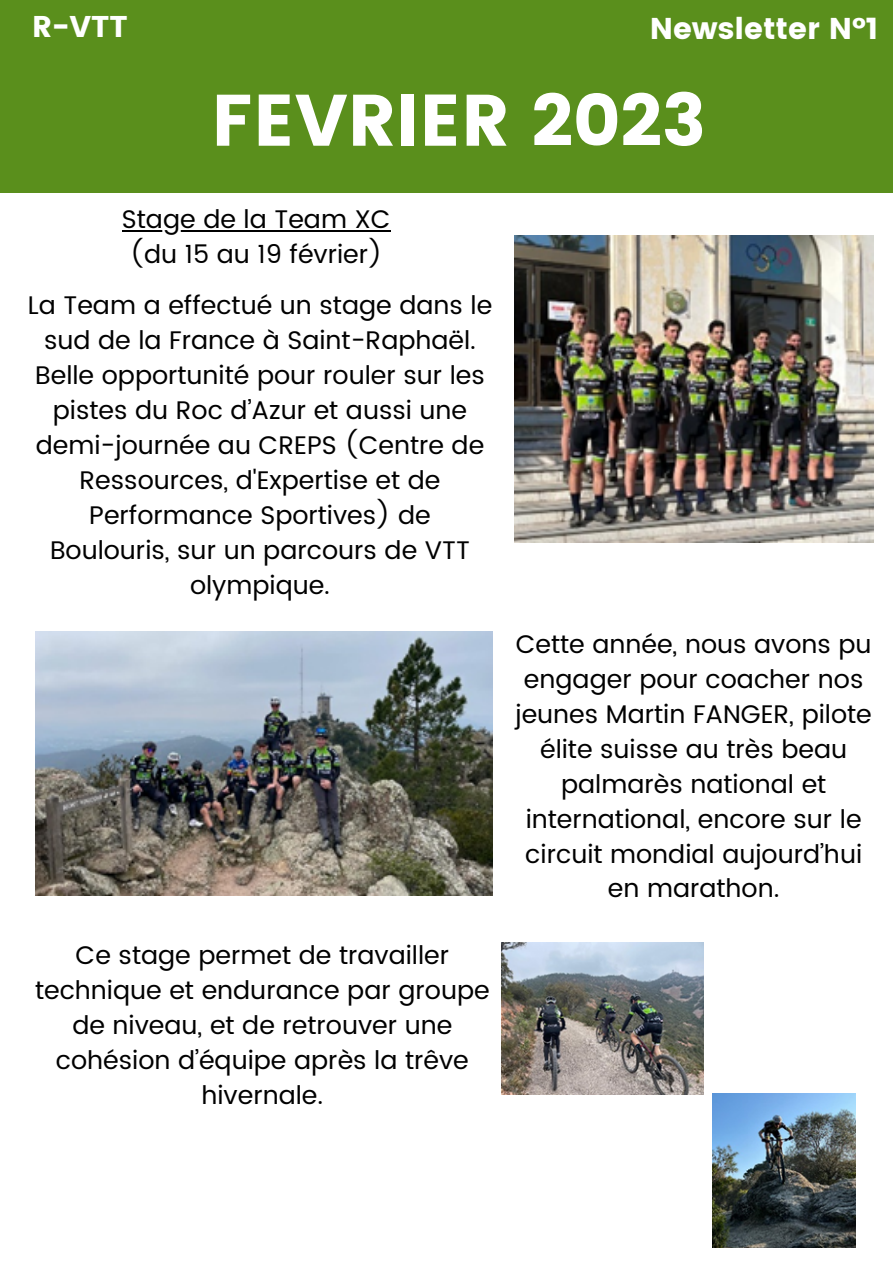
<style>
.page{position:relative;width:893px;height:1264px;background:#fff}
.page>*{position:absolute;margin:0;border:0;box-sizing:border-box;transform-origin:0 0}
.t1{font:72.75px "Poppins";color:#fff}
.t2{font:30px "Poppins";color:#fff}
.t3{font:25.5px/34.8px "Poppins";color:#000;text-align:center}
</style>
<div class="page">
<img style="left:514px;top:235px;width:359px;height:307px">
<img style="left:36px;top:631px;width:456px;height:264px">
<img style="left:501px;top:942px;width:202px;height:152px">
<img style="left:712px;top:1093px;width:142px;height:154px">
<hr style="left:122px;top:230px;width:268px;height:2px;background:#000">
<div style="left:0;top:0;width:892px;height:193px;background:#5a8f1c"></div>
<p class="t2" style="left:32px;top:9px;width:97px">R-VTT</p>
<p class="t2" style="left:649px;top:11px;width:230px">Newsletter N°1</p>
<p class="t1" style="left:211px;top:78px;width:496px">FEVRIER 2023</p>
<p class="t3" style="left:122px;top:202px;width:270px">Stage de la Team XC</p>
<p class="t3" style="left:130px;top:237px;width:254px">(du 15 au 19 février)</p>
<p class="t3" style="left:28px;top:288px;width:466px">La Team a effectué un stage dans le sud de la France à Saint-Raphaël.</p>
<p class="t3" style="left:35px;top:358px;width:451px">Belle opportunité pour rouler sur les pistes du Roc d’Azur et aussi une demi-journée au CREPS (Centre de<br>Ressources, d'Expertise et de<br>Performance Sportives) de<br>Boulouris, sur un parcours de VTT olympique.</p>
<p class="t3" style="left:35px;top:938px;width:456px">Ce stage permet de travailler technique et endurance par groupe de niveau, et de retrouver une cohésion d’équipe après la trêve hivernale.</p>
<p class="t3" style="left:515px;top:627px;width:357px">Cette année, nous avons pu engager pour coacher nos jeunes Martin FANGER, pilote élite suisse au très beau palmarès national et international, encore sur le circuit mondial aujourd’hui en marathon.</p>
</div>
